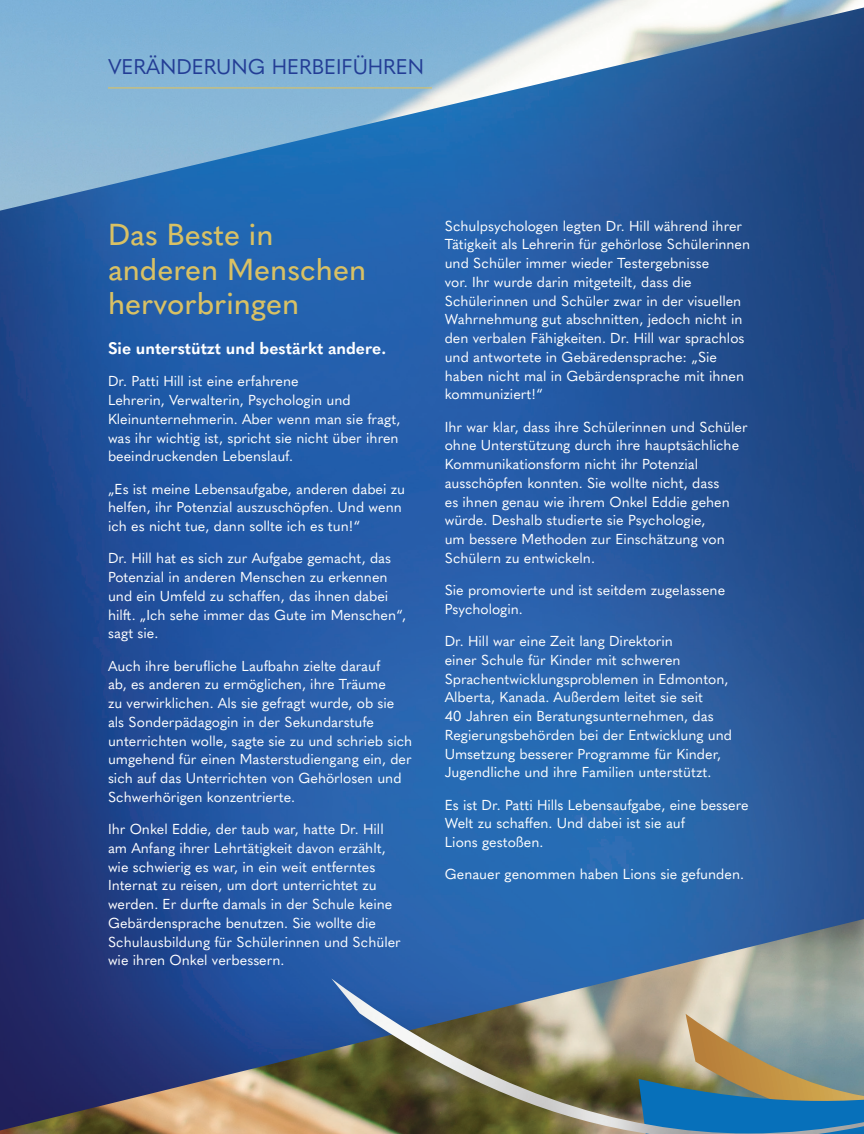
<style>
.page{position:relative;width:864px;height:1134px;background:#fff}
.page>*{position:absolute;margin:0;border:0;box-sizing:border-box;transform-origin:0 0}
.t1{font:500 30px/34.5px "Quasimoda";color:#d9c164}
.t2{font:21px "Quasimoda";color:#233d95}
.Body{font:700 16.5px "Quasimoda";color:#fff}
.Body-2{font:14.25px/18.8px "Quasimoda";color:#fff}
</style>
<div class="page">
<img style="left:0;top:8px;width:864px;height:1123px">
<hr style="left:108px;top:87px;width:324px;height:1px;background:#d9c164">
<div style="left:335px;top:749px;width:529px;height:385px;background:#231f20;opacity:.15"></div>
<img style="left:331px;top:978px;width:533px;height:156px">
<p class="t2" style="left:108px;top:50px;width:318px">VERÄNDERUNG HERBEIFÜHREN</p>
<p class="t1" style="left:108px;top:215px;width:260px">Das Beste in anderen Menschen hervorbringen</p>
<p class="Body" style="left:108px;top:336px;width:280px">Sie unterstützt und bestärkt andere.</p>
<p class="Body-2" style="left:108px;top:371px;width:294px">Dr. Patti Hill ist eine erfahrene<br>Lehrerin, Verwalterin, Psychologin und Kleinunternehmerin. Aber wenn man sie fragt, was ihr wichtig ist, spricht sie nicht über ihren beeindruckenden Lebenslauf.</p>
<p class="Body-2" style="left:108px;top:478px;width:299px">„Es ist meine Lebensaufgabe, anderen dabei zu helfen, ihr Potenzial auszuschöpfen. Und wenn ich es nicht tue, dann sollte ich es tun!“</p>
<p class="Body-2" style="left:108px;top:548px;width:300px">Dr. Hill hat es sich zur Aufgabe gemacht, das Potenzial in anderen Menschen zu erkennen und ein Umfeld zu schaffen, das ihnen dabei hilft. „Ich sehe immer das Gute im Menschen“, sagt sie.</p>
<p class="Body-2" style="left:108px;top:655px;width:306px">Auch ihre berufliche Laufbahn zielte darauf<br>ab, es anderen zu ermöglichen, ihre Träume<br>zu verwirklichen. Als sie gefragt wurde, ob sie als Sonderpädagogin in der Sekundarstufe unterrichten wolle, sagte sie zu und schrieb sich umgehend für einen Masterstudiengang ein, der sich auf das Unterrichten von Gehörlosen und Schwerhörigen konzentrierte.</p>
<p class="Body-2" style="left:108px;top:819px;width:294px">Ihr Onkel Eddie, der taub war, hatte Dr. Hill am Anfang ihrer Lehrtätigkeit davon erzählt, wie schwierig es war, in ein weit entferntes Internat zu reisen, um dort unterrichtet zu werden. Er durfte damals in der Schule keine Gebärdensprache benutzen. Sie wollte die Schulausbildung für Schülerinnen und Schüler wie ihren Onkel verbessern.</p>
<p class="Body-2" style="left:445px;top:215px;width:307px">Schulpsychologen legten Dr. Hill während ihrer Tätigkeit als Lehrerin für gehörlose Schülerinnen und Schüler immer wieder Testergebnisse<br>vor. Ihr wurde darin mitgeteilt, dass die Schülerinnen und Schüler zwar in der visuellen Wahrnehmung gut abschnitten, jedoch nicht in den verbalen Fähigkeiten. Dr. Hill war sprachlos und antwortete in Gebäredensprache: „Sie haben nicht mal in Gebärdensprache mit ihnen kommuniziert!“</p>
<p class="Body-2" style="left:445px;top:416px;width:304px">Ihr war klar, dass ihre Schülerinnen und Schüler ohne Unterstützung durch ihre hauptsächliche Kommunikationsform nicht ihr Potenzial ausschöpfen konnten. Sie wollte nicht, dass<br>es ihnen genau wie ihrem Onkel Eddie gehen würde. Deshalb studierte sie Psychologie,<br>um bessere Methoden zur Einschätzung von Schülern zu entwickeln.</p>
<p class="Body-2" style="left:445px;top:580px;width:282px">Sie promovierte und ist seitdem zugelassene<br>Psychologin.</p>
<p class="Body-2" style="left:445px;top:631px;width:289px">Dr. Hill war eine Zeit lang Direktorin<br>einer Schule für Kinder mit schweren Sprachentwicklungsproblemen in Edmonton, Alberta, Kanada. Außerdem leitet sie seit<br>40 Jahren ein Beratungsunternehmen, das Regierungsbehörden bei der Entwicklung und Umsetzung besserer Programme für Kinder, Jugendliche und ihre Familien unterstützt.</p>
<p class="Body-2" style="left:445px;top:794px;width:305px">Es ist Dr. Patti Hills Lebensaufgabe, eine bessere<br>Welt zu schaffen. Und dabei ist sie auf<br>Lions gestoßen.</p>
<p class="Body-2" style="left:445px;top:864px;width:301px">Genauer genommen haben Lions sie gefunden.</p>
</div>
